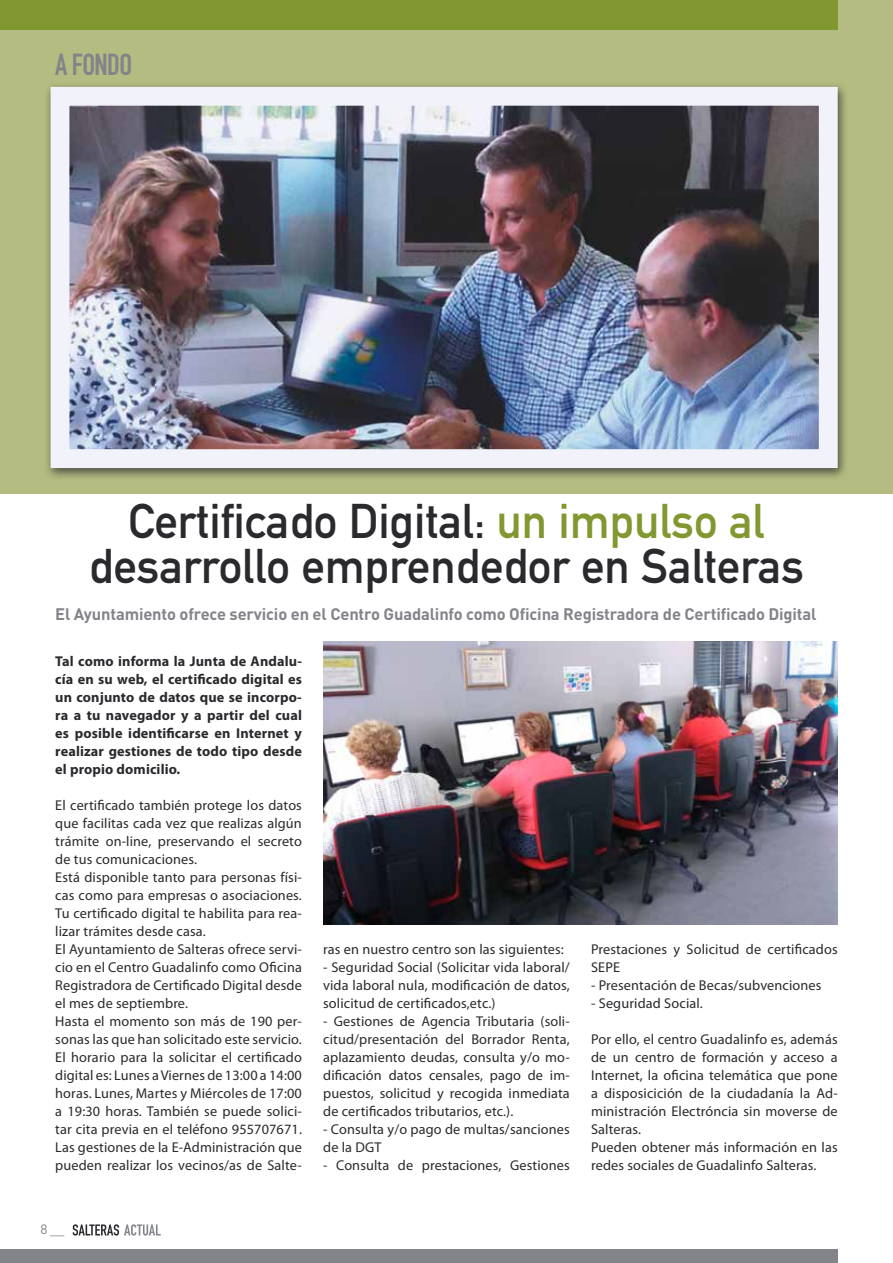
<style>
.page{position:relative;width:893px;height:1263px;background:#fff}
.page>*{position:absolute;margin:0;border:0;box-sizing:border-box;transform-origin:0 0}
.t1{font:48px/45px "DIN Mittelschrift";color:#2a292d;text-align:center}
.t2{font:30px "DIN Engschrift";color:#82848a}
.t3{font:700 16.5px "DIN";letter-spacing:-.01em;color:#82848a}
.t4{font:14.25px/18px "Myriad Pro";letter-spacing:.01em;color:#2a292d}
.t5{font:700 14.25px/18px "Myriad Pro";letter-spacing:.01em;color:#2a292d;text-align:justify}
.t6{font:13.5px "DIN";color:#82848a}
.s1{color:#819730}
</style>
<div class="page">
<div style="left:0;top:0;width:893px;height:493px;background:#b4bc81"></div>
<svg style="left:73px;top:1224px;width:88px;height:11px"></svg>
<div style="left:0;top:0;width:838px;height:29px;background:#819730"></div>
<div style="left:0;top:1249px;width:838px;height:14px;background:#82848a"></div>
<div style="left:44px;top:82px;width:805px;height:399px;background:#2a292d;opacity:.75"></div>
<img style="left:71px;top:107px;width:747px;height:341px">
<div style="left:51px;top:87px;width:787px;height:381px;border:19px solid #f2f3fa"></div>
<img style="left:323px;top:641px;width:515px;height:284px">
<h2 class="t2" style="left:55px;top:47px;width:40px">A FONDO</h2>
<h1 class="t1" style="left:89px;top:499px;width:716px">Certificado Digital: <span class="s1">un impulso al </span>desarrollo emprendedor en Salteras</h1>
<p class="t3" style="left:55px;top:603px;width:763px">El Ayuntamiento ofrece servicio en el Centro Guadalinfo como Oficina Registradora de Certificado Digital</p>
<p class="t5" style="left:55px;top:652px;width:248px">Tal como informa la Junta de Andalu&shy;cía en su web, el certificado digital es un conjunto de datos que se incorpo&shy;ra a tu navegador y a partir del cual es posible identificarse en Internet y realizar gestiones de todo tipo desde el propio domicilio.</p>
<p class="t4" style="left:55px;top:796px;width:248px">El certificado también protege los datos que facilitas cada vez que realizas algún trámite on-line, preservando el secreto de tus comunicaciones.<br>Está disponible tanto para personas físi&shy;cas como para empresas o asociaciones.<br>Tu certificado digital te habilita para rea&shy;lizar trámites desde casa.<br>El Ayuntamiento de Salteras ofrece servi&shy;cio en el Centro Guadalinfo como Oficina Registradora de Certificado Digital desde el mes de septiembre.<br>Hasta el momento son más de 190 per&shy;sonas las que han solicitado este servicio.<br>El horario para la solicitar el certificado digital es: Lunes a Viernes de 13:00 a 14:00 horas. Lunes, Martes y Miércoles de 17:00 a 19:30 horas. También se puede solici&shy;tar cita previa en el teléfono 955707671.<br>Las gestiones de la E-Administración que pueden realizar los vecinos/as de Salte-</p>
<p class="t6" style="left:40px;top:1220px;width:26px">8 __</p>
<p class="t4" style="left:323px;top:940px;width:242px">ras en nuestro centro son las siguientes:</p>
<p class="t4" style="left:323px;top:958px;width:248px;text-align:justify">- Seguridad Social (Solicitar vida laboral/ vida laboral nula, modificación de datos, solicitud de certificados,etc.)</p>
<p class="t4" style="left:323px;top:1012px;width:248px;text-align:justify">- Gestiones de Agencia Tributaria (soli&shy;citud/presentación del Borrador Renta, aplazamiento deudas, consulta y/o mo&shy;dificación datos censales, pago de im&shy;puestos, solicitud y recogida inmediata de certificados tributarios, etc.).</p>
<p class="t4" style="left:323px;top:1120px;width:248px">- Consulta y/o pago de multas/sanciones de la DGT</p>
<p class="t4" style="left:323px;top:1156px;width:248px">- Consulta de prestaciones, Gestiones</p>
<p class="t4" style="left:591px;top:940px;width:248px">Prestaciones y Solicitud de certificados<br>SEPE</p>
<p class="t4" style="left:591px;top:976px;width:232px">- Presentación de Becas/subvenciones</p>
<p class="t4" style="left:591px;top:994px;width:113px">- Seguridad Social.</p>
<p class="t4" style="left:591px;top:1030px;width:248px">Por ello, el centro Guadalinfo es, además de un centro de formación y acceso a Internet, la oficina telemática que pone a disposicición de la ciudadanía la Ad&shy;ministración Electróncia sin moverse de Salteras.<br>Pueden obtener más información en las redes sociales de Guadalinfo Salteras.</p>
</div>
